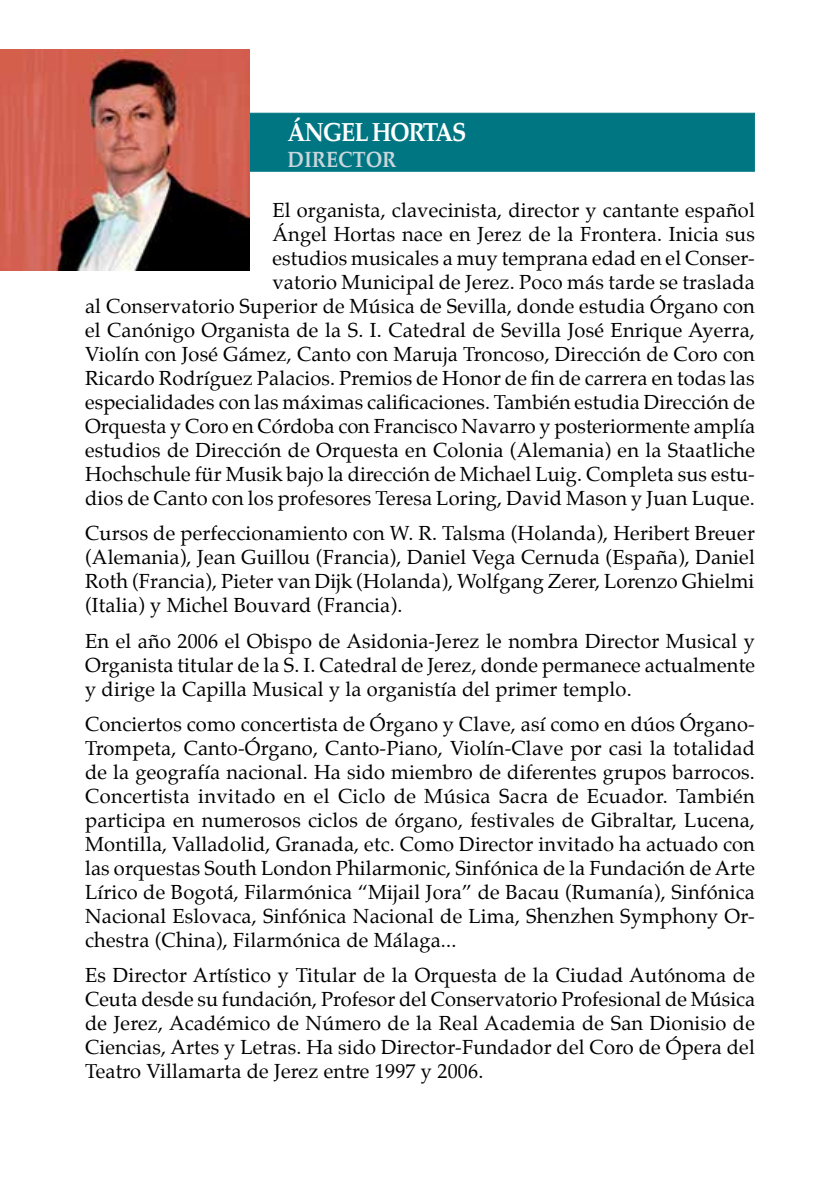
<style>
.page{position:relative;width:840px;height:1191px;background:#fff}
.page>*{position:absolute;margin:0;border:0;box-sizing:border-box;transform-origin:0 0}
.t1{font:700 26px "Palatino";color:#fff;scale:.9 1}
.t2{font:700 22px "Palatino";color:#c9d7dc;scale:.9 1}
.t3{font:20px/24px "Palatino";letter-spacing:.01em;color:#000;text-align:justify}
</style>
<div class="page">
<div style="left:85px;top:113px;width:669px;height:59px;background:#007683;border:1px solid #007683"></div>
<img style="left:0;top:50px;width:250px;height:221px">
<h1 class="t1" style="left:287px;top:109px;width:38px">ÁNGEL</h1>
<h1 class="t1" style="left:371px;top:109px;width:21px">HOR</h1>
<h1 class="t1" style="left:422px;top:109px;width:47px">TAS</h1>
<p class="t2" style="left:287px;top:140px;width:122px">DIRECTOR</p>
<p class="t3" style="left:85px;top:198px;width:671px;text-align:right">El organista, clavecinista, director y cantante español<br>Ángel Hortas nace en Jerez de la Frontera. Inicia sus<br>estudios musicales a muy temprana edad en el Conser-<br>vatorio Municipal de Jerez. Poco más tarde se traslada<br>al Conservatorio Superior de Música de Sevilla, donde estudia Órgano con el Canónigo Organista de la S. I. Catedral de Sevilla José Enrique Ayerra, Violín con José Gámez, Canto con Maruja Troncoso, Dirección de Coro con Ricardo Rodríguez Palacios. Premios de Honor de fin de carrera en todas las especialidades con las máximas calificaciones. También estudia Dirección de Orquesta y Coro en Córdoba con Francisco Navarro y posteriormente amplía estudios de Dirección de Orquesta en Colonia (Alemania) en la Staatliche Hochschule für Musik bajo la dirección de Michael Luig. Completa sus estu&shy;dios de Canto con los profesores Teresa Loring, David Mason y Juan Luque.</p>
<p class="t3" style="left:85px;top:521px;width:671px">Cursos de perfeccionamiento con W. R. Talsma (Holanda), Heribert Breuer (Alemania), Jean Guillou (Francia), Daniel Vega Cernuda (España), Daniel Roth (Francia), Pieter van Dijk (Holanda), Wolfgang Zerer, Lorenzo Ghielmi (Italia) y Michel Bouvard (Francia).</p>
<p class="t3" style="left:85px;top:628px;width:671px">En el año 2006 el Obispo de Asidonia-Jerez le nombra Director Musical y Organista titular de la S. I. Catedral de Jerez, donde permanece actualmente y dirige la Capilla Musical y la organistía del primer templo.</p>
<p class="t3" style="left:85px;top:712px;width:671px">Conciertos como concertista de Órgano y Clave, así como en dúos Órgano-Trompeta, Canto-Órgano, Canto-Piano, Violín-Clave por casi la totalidad de la geografía nacional. Ha sido miembro de diferentes grupos barrocos.<br>Concertista invitado en el Ciclo de Música Sacra de Ecuador. También participa en numerosos ciclos de órgano, festivales de Gibraltar, Lucena, Montilla, Valladolid, Granada, etc. Como Director invitado ha actuado con las orquestas South London Philarmonic, Sinfónica de la Fundación de Arte Lírico de Bogotá, Filarmónica “Mijail Jora” de Bacau (Rumanía), Sinfónica Nacional Eslovaca, Sinfónica Nacional de Lima, Shenzhen Symphony Or&shy;chestra (China), Filarmónica de Málaga...</p>
<p class="t3" style="left:85px;top:963px;width:671px">Es Director Artístico y Titular de la Orquesta de la Ciudad Autónoma de Ceuta desde su fundación, Profesor del Conservatorio Profesional de Música de Jerez, Académico de Número de la Real Academia de San Dionisio de Ciencias, Artes y Letras. Ha sido Director-Fundador del Coro de Ópera del Teatro Villamarta de Jerez entre 1997 y 2006.</p>
</div>
